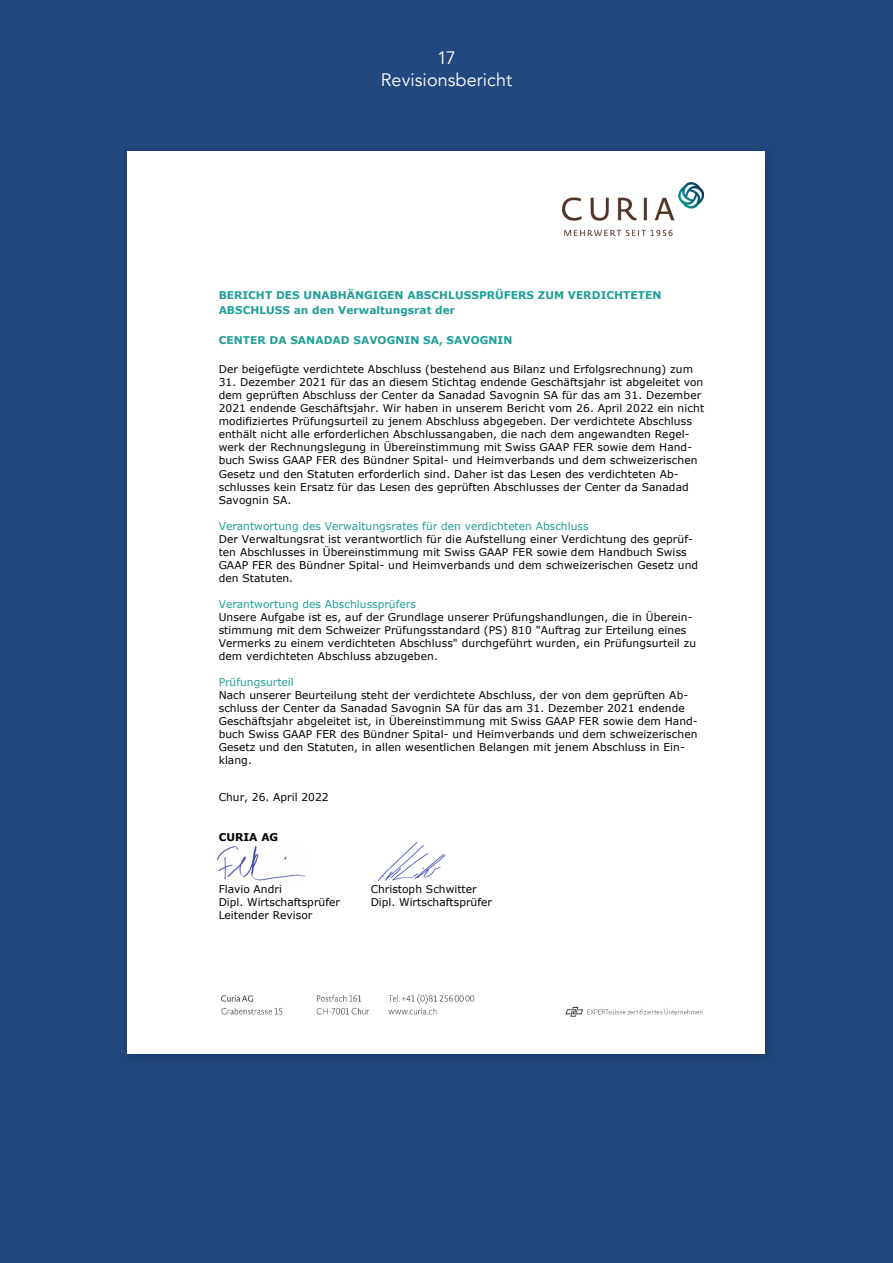
<style>
.page{position:relative;width:893px;height:1263px;background:#22497e}
.page>*{position:absolute;margin:0;border:0;box-sizing:border-box;transform-origin:0 0}
.t1{font:18px/22.5px "Avenir";letter-spacing:.005em;color:#fff;text-align:center}
.t2{font:10.65px/13px "Verdana";letter-spacing:.005em;color:#000}
.t3{font:700 10.65px/15px "Verdana";color:#20a096}
.t4{font:10.65px "Verdana";letter-spacing:.005em;color:#20a096}
.t5{font:700 10.65px "Verdana";letter-spacing:-.005em;color:#000}
</style>
<div class="page">
<div style="left:117px;top:141px;width:661px;height:925px;background:#000;opacity:.3"></div>
<div style="left:128px;top:152px;width:637px;height:902px;background:#fff"></div>
<img style="left:221px;top:994px;width:482px;height:22px">
<img style="left:563px;top:182px;width:141px;height:53px">
<img style="left:378px;top:841px;width:68px;height:40px">
<img style="left:216px;top:845px;width:89px;height:36px">
<h1 class="t1" style="left:381px;top:47px;width:133px">17<br>Revisionsbericht</h1>
<p class="t3" style="left:219px;top:287px;width:444px">BERICHT DES UNABHÄNGIGEN ABSCHLUSSPRÜFERS ZUM VERDICHTETEN<br>ABSCHLUSS an den Verwaltungsrat der</p>
<p class="t3" style="left:219px;top:332px;width:295px">CENTER DA SANADAD SAVOGNIN SA, SAVOGNIN</p>
<p class="t2" style="left:219px;top:363px;width:476px">Der beigefügte verdichtete Abschluss (bestehend aus Bilanz und Erfolgsrechnung) zum</p>
<p class="t2" style="left:219px;top:376px;width:487px">31. Dezember 2021 für das an diesem Stichtag endende Geschäftsjahr ist abgeleitet von dem geprüften Abschluss der Center da Sanadad Savognin SA für das am 31. Dezember 2021 endende Geschäftsjahr. Wir haben in unserem Bericht vom 26. April 2022 ein nicht modifiziertes Prüfungsurteil zu jenem Abschluss abgegeben. Der verdichtete Abschluss enthält nicht alle erforderlichen Abschlussangaben, die nach dem angewandten Regel&shy;werk der Rechnungslegung in Übereinstimmung mit Swiss GAAP FER sowie dem Hand&shy;buch Swiss GAAP FER des Bündner Spital- und Heimverbands und dem schweizerischen Gesetz und den Statuten erforderlich sind. Daher ist das Lesen des verdichteten Ab&shy;schlusses kein Ersatz für das Lesen des geprüften Abschlusses der Center da Sanadad Savognin SA.</p>
<p class="t4" style="left:219px;top:519px;width:371px">Verantwortung des Verwaltungsrates für den verdichteten Abschluss</p>
<p class="t2" style="left:219px;top:532px;width:481px">Der Verwaltungsrat ist verantwortlich für die Aufstellung einer Verdichtung des geprüf&shy;ten Abschlusses in Übereinstimmung mit Swiss GAAP FER sowie dem Handbuch Swiss GAAP FER des Bündner Spital- und Heimverbands und dem schweizerischen Gesetz und den Statuten.</p>
<p class="t4" style="left:219px;top:597px;width:199px">Verantwortung des Abschlussprüfers</p>
<p class="t2" style="left:219px;top:610px;width:479px">Unsere Aufgabe ist es, auf der Grundlage unserer Prüfungshandlungen, die in Überein&shy;stimmung mit dem Schweizer Prüfungsstandard (PS) 810 "Auftrag zur Erteilung eines Vermerks zu einem verdichteten Abschluss" durchgeführt wurden, ein Prüfungsurteil zu dem verdichteten Abschluss abzugeben.</p>
<p class="t4" style="left:219px;top:675px;width:77px">Prüfungsurteil</p>
<p class="t2" style="left:219px;top:688px;width:481px">Nach unserer Beurteilung steht der verdichtete Abschluss, der von dem geprüften Ab&shy;schluss der Center da Sanadad Savognin SA für das am 31. Dezember 2021 endende Geschäftsjahr abgeleitet ist, in Übereinstimmung mit Swiss GAAP FER sowie dem Hand&shy;buch Swiss GAAP FER des Bündner Spital- und Heimverbands und dem schweizerischen Gesetz und den Statuten, in allen wesentlichen Belangen mit jenem Abschluss in Ein&shy;klang.</p>
<p class="t2" style="left:219px;top:791px;width:111px">Chur, 26. April 2022</p>
<p class="t5" style="left:219px;top:830px;width:61px">CURIA AG</p>
<p class="t2" style="left:219px;top:882px;width:65px">Flavio Andri</p>
<p class="t2" style="left:371px;top:882px;width:108px">Christoph Schwitter</p>
<p class="t2" style="left:219px;top:895px;width:123px">Dipl. Wirtschaftsprüfer</p>
<p class="t2" style="left:371px;top:895px;width:123px">Dipl. Wirtschaftsprüfer</p>
<p class="t2" style="left:219px;top:908px;width:95px">Leitender Revisor</p>
</div>
